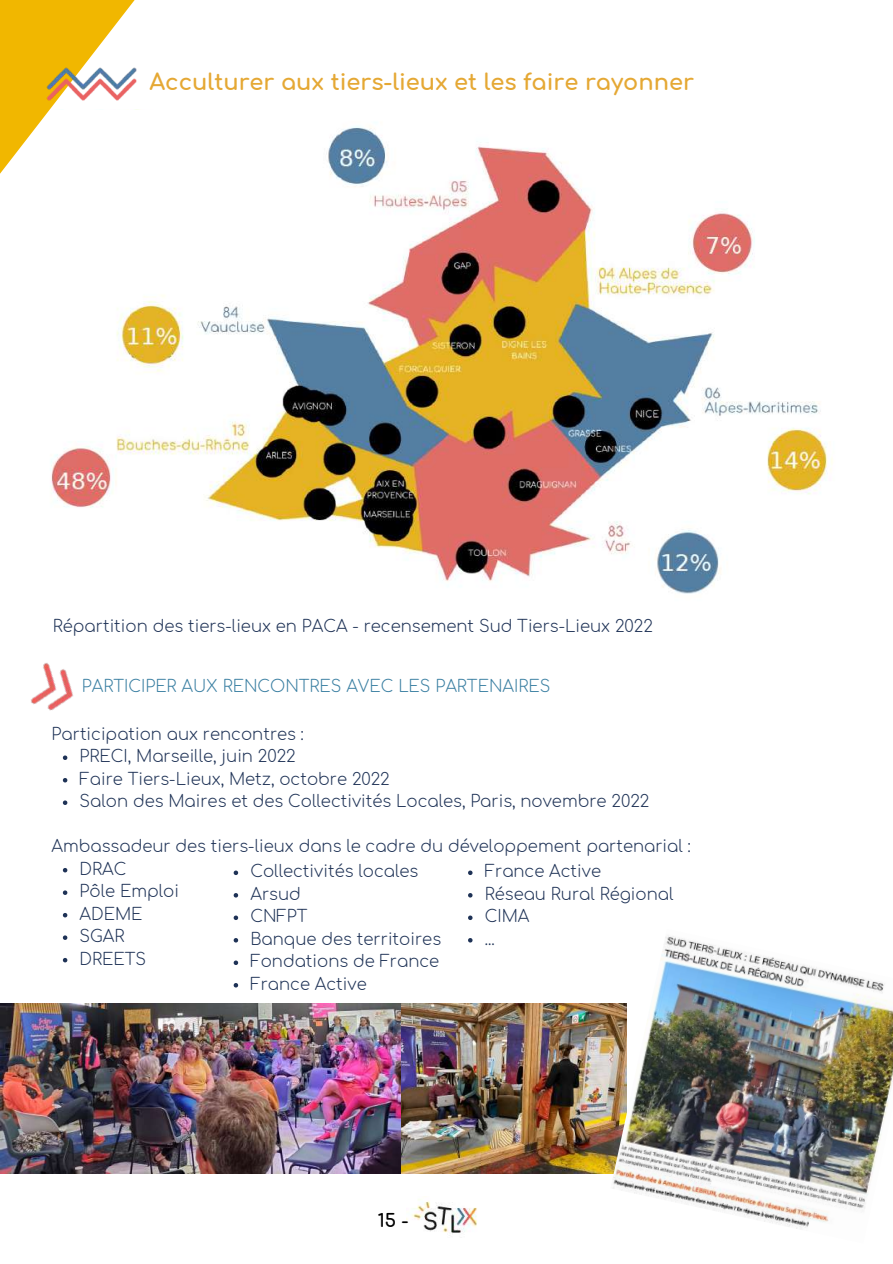
<style>
.page{position:relative;width:893px;height:1264px;background:#fff}
.page>*{position:absolute;margin:0;border:0;box-sizing:border-box;transform-origin:0 0}
.t1{font:700 22.5px "Comfortaa";color:#e5a834}
.t2{font:700 18px "Comfortaa";color:#000}
.t3{font:300 16.5px/22.5px "Comfortaa";color:#1e3256}
.t4{font:300 16.5px "Comfortaa";color:#3a7fa2}
</style>
<div class="page">
<img style="left:407px;top:1199px;width:70px;height:35px">
<img style="left:50px;top:126px;width:783px;height:468px">
<div style="left:28px;top:110px;width:171px;height:158px;background:#fff"></div>
<svg style="left:0;top:0;width:224px;height:193px"></svg>
<img style="left:38px;top:59px;width:111px;height:60px">
<img style="left:0;top:1003px;width:610px;height:170px">
<img style="left:31px;top:663px;width:42px;height:48px">
<img style="left:610px;top:936px;width:282px;height:293px">
<svg style="left:63px;top:755px;width:4px;height:5px"></svg>
<svg style="left:63px;top:778px;width:4px;height:4px"></svg>
<svg style="left:63px;top:800px;width:4px;height:5px"></svg>
<svg style="left:63px;top:868px;width:4px;height:4px"></svg>
<svg style="left:63px;top:890px;width:4px;height:5px"></svg>
<svg style="left:63px;top:913px;width:4px;height:4px"></svg>
<svg style="left:63px;top:935px;width:4px;height:4px"></svg>
<svg style="left:63px;top:958px;width:4px;height:4px"></svg>
<svg style="left:234px;top:870px;width:4px;height:5px"></svg>
<svg style="left:234px;top:893px;width:4px;height:4px"></svg>
<svg style="left:234px;top:915px;width:4px;height:5px"></svg>
<svg style="left:234px;top:938px;width:4px;height:4px"></svg>
<svg style="left:234px;top:960px;width:4px;height:5px"></svg>
<svg style="left:234px;top:983px;width:4px;height:4px"></svg>
<svg style="left:468px;top:870px;width:4px;height:5px"></svg>
<svg style="left:468px;top:893px;width:4px;height:4px"></svg>
<svg style="left:468px;top:915px;width:4px;height:5px"></svg>
<svg style="left:468px;top:938px;width:4px;height:4px"></svg>
<h1 class="t1" style="left:149px;top:70px;width:546px">Acculturer aux tiers-lieux et les faire rayonner</h1>
<p class="t3" style="left:53px;top:615px;width:601px">Répartition des tiers-lieux en PACA - recensement Sud Tiers-Lieux 2022</p>
<p class="t4" style="left:82px;top:677px;width:470px">PARTICIPER AUX RENCONTRES AVEC LES PARTENAIRES</p>
<p class="t3" style="left:52px;top:723px;width:254px">Participation aux rencontres :</p>
<p class="t3" style="left:80px;top:745px;width:571px">PRECI, Marseille, juin 2022<br>Faire Tiers-Lieux, Metz, octobre 2022<br>Salon des Maires et des Collectivités Locales, Paris, novembre 2022</p>
<p class="t3" style="left:250px;top:834px;width:442px;line-height:25px;text-indent:-199px">Ambassadeur des tiers-lieux dans le cadre du développement partenarial :<br>Collectivités locales</p>
<p class="t3" style="left:250px;top:883px;width:192px">Arsud<br>CNFPT<br>Banque des territoires<br>Fondations de France<br>France Active</p>
<p class="t3" style="left:80px;top:858px;width:101px">DRAC<br>Pôle Emploi<br>ADEME<br>SGAR<br>DREETS</p>
<p class="t3" style="left:485px;top:860px;width:190px">France Active<br>Réseau Rural Régional<br>CIMA<br>...</p>
<p class="t2" style="left:378px;top:1210px;width:32px">15 -</p>
</div>
